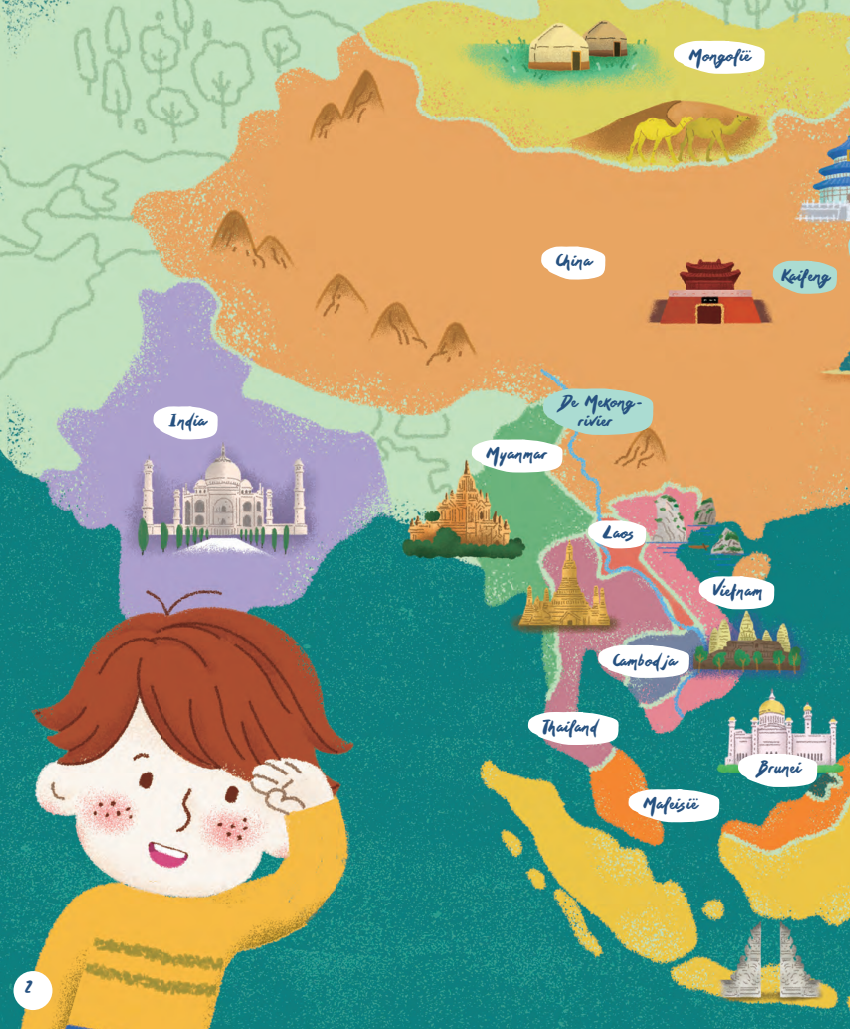
<style>
.page{position:relative;width:850px;height:1029px;background:#fff}
.page>*{position:absolute;margin:0;border:0;box-sizing:border-box;transform-origin:0 0}
.t1{font:25px "Wildbelle";color:#265180}
.t2{font:23.75px/18.8px "Wildbelle";letter-spacing:-.07em;color:#265180;text-align:center}
.t3{font:23.75px "Wildbelle";letter-spacing:-.05em;color:#265180}
.t4{font:23.75px "Wildbelle";letter-spacing:-.095em;color:#265180}
.t5{font:23.75px "Wildbelle";letter-spacing:.01em;color:#265180}
</style>
<div class="page">
<img style="left:0;top:0;width:850px;height:1028px">
<svg style="left:541px;top:245px;width:65px;height:34px"></svg>
<svg style="left:772px;top:259px;width:66px;height:35px;background:#b9ceb7"></svg>
<svg style="left:673px;top:40px;width:93px;height:34px"></svg>
<svg style="left:471px;top:387px;width:184px;height:85px"></svg>
<svg style="left:527px;top:710px;width:93px;height:35px"></svg>
<svg style="left:628px;top:787px;width:92px;height:35px"></svg>
<svg style="left:738px;top:752px;width:80px;height:34px"></svg>
<svg style="left:598px;top:643px;width:92px;height:34px"></svg>
<svg style="left:698px;top:575px;width:77px;height:34px"></svg>
<svg style="left:588px;top:519px;width:59px;height:29px"></svg>
<svg style="left:153px;top:405px;width:65px;height:34px"></svg>
<svg style="left:848px;top:216px;width:2px;height:59px"></svg>
<div style="left:14px;top:970px;width:38px;height:39px;background:#fff;border-radius:50%"></div>
<p class="t2" style="left:168px;top:408px;width:41px">India</p>
<p class="t1" style="left:25px;top:969px;width:9px">2</p>
<p class="t2" style="left:689px;top:43px;width:65px">Mongolie<sup>..</sup></p>
<p class="t2" style="left:556px;top:249px;width:39px">China</p>
<p class="t4" style="left:781px;top:258px;width:51px">Kaifeng</p>
<p class="t5" style="left:487px;top:437px;width:62px">Myanmar</p>
<p class="t2" style="left:557px;top:389px;width:87px">De Mekong&shy;rivier</p>
<p class="t2" style="left:603px;top:520px;width:32px">Laos</p>
<p class="t3" style="left:613px;top:643px;width:67px">Cambodja</p>
<p class="t2" style="left:543px;top:714px;width:58px">Thailand</p>
<p class="t2" style="left:713px;top:578px;width:50px">Vietnam</p>
<p class="t2" style="left:755px;top:754px;width:48px">Brunei</p>
<p class="t2" style="left:643px;top:791px;width:57px">Maleisie<sup>..</sup></p>
</div>
